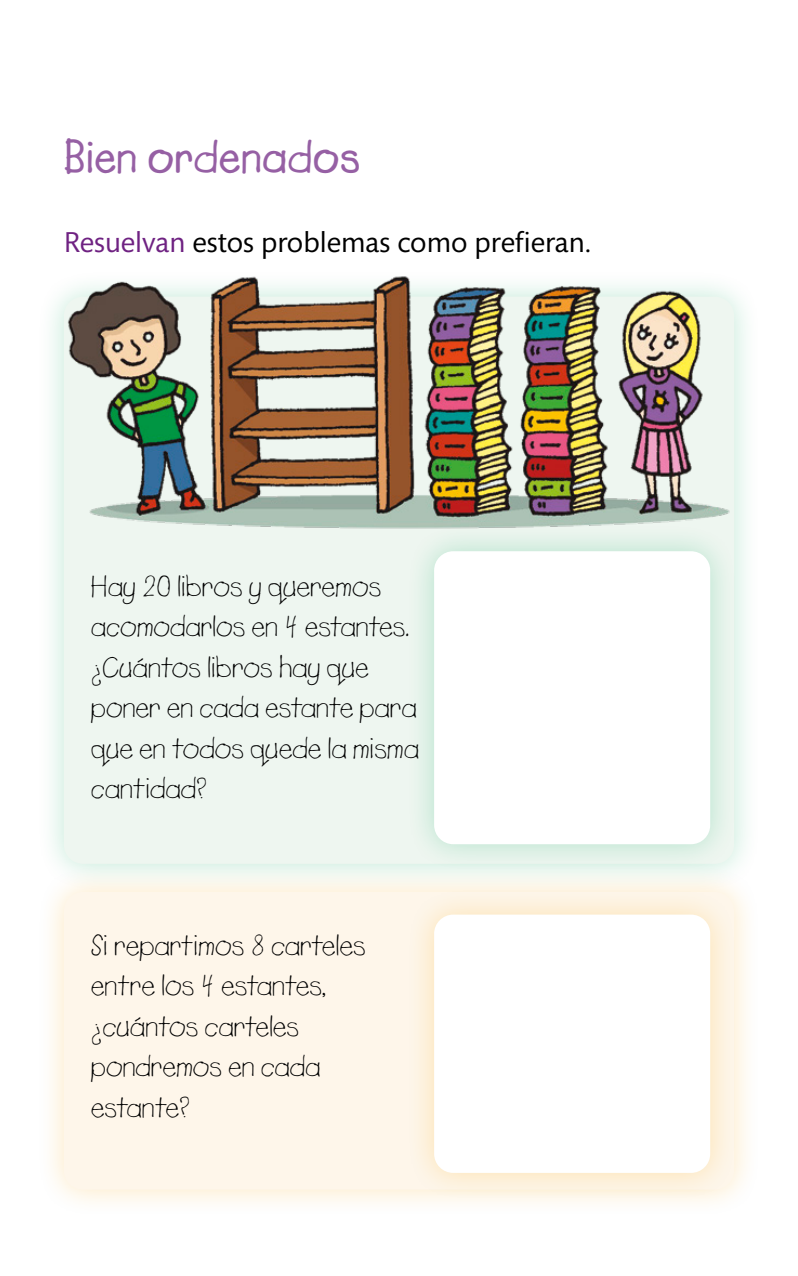
<style>
.page{position:relative;width:798px;height:1276px;background:#fff}
.page>*{position:absolute;margin:0;border:0;box-sizing:border-box;transform-origin:0 0}
.titulos{font:47.25px "Lemonade ICG Bold";color:#9660a4}
.consigna{font:29.25px/40.5px "Lemonade ICG";color:#000}
.consigna-2{font:29.25px "Mundo Sans Std";color:#000}
.consigna-3{font:29.25px "Lemonade ICG";letter-spacing:-.02em;color:#000}
.s1{color:#6f2282}
</style>
<div class="page">
<div style="left:36px;top:269px;width:726px;height:623px;background:#00a75c;opacity:.25"></div>
<div style="left:64px;top:297px;width:669px;height:567px;background:#eef6f0;border-radius:19px"></div>
<div style="left:36px;top:864px;width:726px;height:354px;background:#f7a500;opacity:.25"></div>
<div style="left:64px;top:892px;width:669px;height:297px;background:#fef6ea;border-radius:19px"></div>
<div style="left:406px;top:886px;width:332px;height:315px;background:#f7a500;opacity:.25"></div>
<div style="left:434px;top:914px;width:276px;height:259px;background:#fff;border-radius:19px"></div>
<img style="left:63px;top:270px;width:669px;height:261px">
<div style="left:406px;top:523px;width:332px;height:349px;background:#00a75c;opacity:.25"></div>
<div style="left:434px;top:551px;width:276px;height:293px;background:#fff;border-radius:19px"></div>
<p class="titulos" style="left:64px;top:128px;width:298px">Bien ordenados</p>
<p class="consigna-2" style="left:64px;top:226px;width:528px"><span class="s1">Resuelvan</span> estos problemas como prefieran.</p>
<p class="consigna" style="left:91px;top:566px;width:329px">Hay 20 libros y queremos acomodarlos en 4 estantes. ¿Cuántos libros hay que poner en cada estante para que en todos quede la misma cantidad?</p>
<p class="consigna" style="left:91px;top:924px;width:276px">Si repartimos 8 carteles entre los 4 estantes,</p>
<p class="consigna" style="left:91px;top:1005px;width:210px">¿cuántos carteles</p>
<p class="consigna" style="left:91px;top:1046px;width:231px">pondremos en cada</p>
<p class="consigna-3" style="left:91px;top:1088px;width:100px">estante?</p>
</div>
